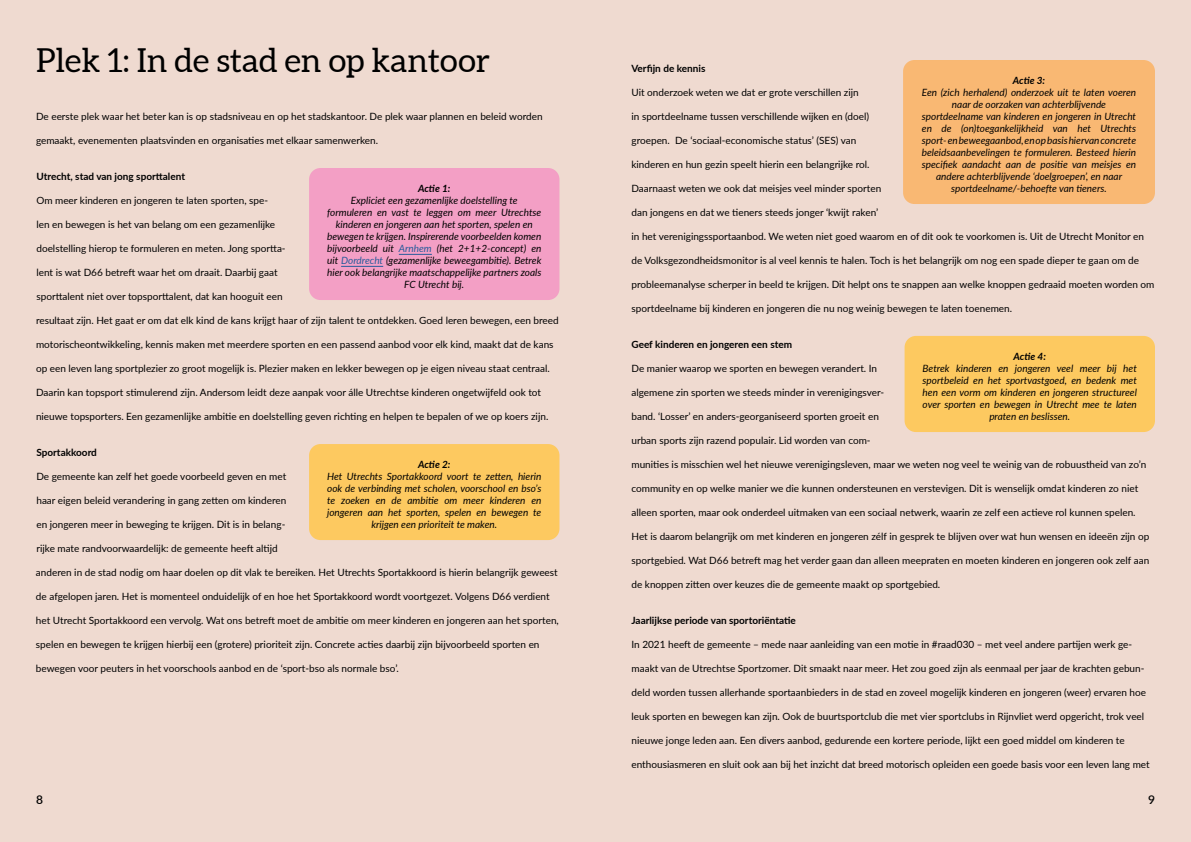
<style>
.page{position:relative;width:1191px;height:842px;background:#fff}
.page>*{position:absolute;margin:0;border:0;box-sizing:border-box;transform-origin:0 0}
.t1{font:33px "Aleo";color:#000}
.t2{font:600 12px "Lato";color:#000}
.t3{font:10px "Lato";color:#000}
.t4{font:italic 10px/12px "Lato";color:#000;text-align:center}
.t5{font:700 10px "Lato";color:#000}
.t6{font:italic 700 10px "Lato";letter-spacing:-.01em;color:#000}
.s1{color:#275b9b}
</style>
<div class="page">
<div style="left:581px;top:0;width:610px;height:842px;background:#efdad0"></div>
<div style="left:0;top:0;width:609px;height:842px;background:#efdad0"></div>
<div style="left:309px;top:168px;width:250px;height:132px;background:#f39fc5;border-radius:11px"></div>
<hr style="left:399px;top:254px;width:33px;height:1px;background:#275b9b">
<hr style="left:341px;top:266px;width:42px;height:1px;background:#275b9b">
<div style="left:309px;top:444px;width:250px;height:96px;background:#fdc960;border-radius:11px"></div>
<div style="left:903px;top:60px;width:252px;height:144px;background:#f9b873;border-radius:11px"></div>
<div style="left:904px;top:336px;width:251px;height:96px;background:#fdc960;border-radius:11px"></div>
<h1 class="t1" style="left:36px;top:41px;width:455px">Plek 1: In de stad en op kantoor</h1>
<p class="t3" style="left:36px;top:109px;width:508px">De eerste plek waar het beter kan is op stadsniveau en op het stadskantoor. De plek waar plannen en beleid worden</p>
<p class="t3" style="left:36px;top:133px;width:343px">gemaakt, evenementen plaatsvinden en organisaties met elkaar samenwerken.</p>
<p class="t5" style="left:36px;top:169px;width:150px">Utrecht, stad van jong sporttalent</p>
<p class="t3" style="left:36px;top:193px;width:233px">Om meer kinderen en jongeren te laten sporten, spe-</p>
<p class="t3" style="left:36px;top:217px;width:240px">len en bewegen is het van belang om een gezamenlijke</p>
<p class="t3" style="left:36px;top:241px;width:251px">doelstelling hierop te formuleren en meten. Jong sportta-</p>
<p class="t3" style="left:36px;top:265px;width:243px">lent is wat D66 betreft waar het om draait. Daarbij gaat</p>
<p class="t3" style="left:36px;top:289px;width:248px">sporttalent niet over topsporttalent, dat kan hooguit een</p>
<p class="t6" style="left:418px;top:181px;width:34px">Actie 1:</p>
<p class="t4" style="left:327px;top:194px;width:216px">Expliciet een gezamenlijke doelstelling te formuleren en vast te leggen om meer Utrechtse kinderen en jongeren aan het sporten, spelen en bewegen te krijgen. Inspirerende voorbeelden komen bijvoorbeeld uit <span class="s1">Arnhem</span> (het 2+1+2-concept) en uit <span class="s1">Dordrecht</span> (gezamenlijke beweegambitie). Betrek hier ook belangrijke maatschappelijke partners zoals FC Utrecht bij.</p>
<p class="t3" style="left:36px;top:313px;width:524px">resultaat zijn. Het gaat er om dat elk kind de kans krijgt haar of zijn talent te ontdekken. Goed leren bewegen, een breed</p>
<p class="t3" style="left:36px;top:337px;width:519px">motorischeontwikkeling, kennis maken met meerdere sporten en een passend aanbod voor elk kind, maakt dat de kans</p>
<p class="t3" style="left:36px;top:361px;width:515px">op een leven lang sportplezier zo groot mogelijk is. Plezier maken en lekker bewegen op je eigen niveau staat centraal.</p>
<p class="t3" style="left:36px;top:385px;width:506px">Daarin kan topsport stimulerend zijn. Andersom leidt deze aanpak voor álle Utrechtse kinderen ongetwijfeld ook tot</p>
<p class="t3" style="left:36px;top:409px;width:514px">nieuwe topsporters. Een gezamenlijke ambitie en doelstelling geven richting en helpen te bepalen of we op koers zijn.</p>
<p class="t5" style="left:36px;top:445px;width:62px">Sportakkoord</p>
<p class="t3" style="left:36px;top:469px;width:251px">De gemeente kan zelf het goede voorbeeld geven en met</p>
<p class="t3" style="left:36px;top:493px;width:251px">haar eigen beleid verandering in gang zetten om kinderen</p>
<p class="t3" style="left:36px;top:517px;width:250px">en jongeren meer in beweging te krijgen. Dit is in belang-</p>
<p class="t3" style="left:36px;top:541px;width:243px">rijke mate randvoorwaardelijk: de gemeente heeft altijd</p>
<p class="t3" style="left:36px;top:565px;width:523px">anderen in de stad nodig om haar doelen op dit vlak te bereiken. Het Utrechts Sportakkoord is hierin belangrijk geweest</p>
<p class="t3" style="left:36px;top:589px;width:515px">de afgelopen jaren. Het is momenteel onduidelijk of en hoe het Sportakkoord wordt voortgezet. Volgens D66 verdient</p>
<p class="t3" style="left:36px;top:613px;width:524px">het Utrecht Sportakkoord een vervolg. Wat ons betreft moet de ambitie om meer kinderen en jongeren aan het sporten,</p>
<p class="t3" style="left:36px;top:637px;width:505px">spelen en bewegen te krijgen hierbij een (grotere) prioriteit zijn. Concrete acties daarbij zijn bijvoorbeeld sporten en</p>
<p class="t3" style="left:36px;top:661px;width:364px">bewegen voor peuters in het voorschools aanbod en de ‘sport-bso als normale bso’.</p>
<p class="t6" style="left:418px;top:457px;width:34px">Actie 2:</p>
<p class="t4" style="left:327px;top:470px;width:216px">Het Utrechts Sportakkoord voort te zetten, hierin ook de verbinding met scholen, voorschool en bso’s te zoeken en de ambitie om meer kinderen en jongeren aan het sporten, spelen en bewegen te krijgen een prioriteit te maken.</p>
<p class="t5" style="left:631px;top:61px;width:75px">Verfijn de kennis</p>
<p class="t3" style="left:631px;top:85px;width:229px">Uit onderzoek weten we dat er grote verschillen zijn</p>
<p class="t3" style="left:631px;top:109px;width:239px">in sportdeelname tussen verschillende wijken en (doel)</p>
<p class="t3" style="left:631px;top:133px;width:226px">groepen. De ‘sociaal-economische status’ (SES) van</p>
<p class="t3" style="left:631px;top:157px;width:239px">kinderen en hun gezin speelt hierin een belangrijke rol.</p>
<p class="t3" style="left:631px;top:181px;width:251px">Daarnaast weten we ook dat meisjes veel minder sporten</p>
<p class="t3" style="left:631px;top:205px;width:248px">dan jongens en dat we tieners steeds jonger ‘kwijt raken’</p>
<p class="t6" style="left:1012px;top:73px;width:34px">Actie 3:</p>
<p class="t4" style="left:922px;top:86px;width:216px">Een (zich herhalend) onderzoek uit te laten voeren naar de oorzaken van achterblijvende sportdeelname van kinderen en jongeren in Utrecht en de (on)toegankelijkheid van het Utrechts sport- en beweegaanbod, en op basis hiervan concrete beleidsaanbevelingen te formuleren. Besteed hierin specifiek aandacht aan de positie van meisjes en andere achterblijvende ‘doelgroepen’, en naar sportdeelname/-behoefte van tieners.</p>
<p class="t3" style="left:631px;top:229px;width:514px">in het verenigingssportaanbod. We weten niet goed waarom en of dit ook te voorkomen is. Uit de Utrecht Monitor en</p>
<p class="t3" style="left:631px;top:253px;width:509px">de Volksgezondheidsmonitor is al veel kennis te halen. Toch is het belangrijk om nog een spade dieper te gaan om de</p>
<p class="t3" style="left:631px;top:277px;width:524px">probleemanalyse scherper in beeld te krijgen. Dit helpt ons te snappen aan welke knoppen gedraaid moeten worden om</p>
<p class="t3" style="left:631px;top:301px;width:382px">sportdeelname bij kinderen en jongeren die nu nog weinig bewegen te laten toenemen.</p>
<p class="t5" style="left:631px;top:337px;width:162px">Geef kinderen en jongeren een stem</p>
<p class="t3" style="left:631px;top:361px;width:247px">De manier waarop we sporten en bewegen verandert. In</p>
<p class="t3" style="left:631px;top:385px;width:254px">algemene zin sporten we steeds minder in verenigingsver-</p>
<p class="t3" style="left:631px;top:409px;width:249px">band. ‘Losser’ en anders-georganiseerd sporten groeit en</p>
<p class="t3" style="left:631px;top:433px;width:241px">urban sports zijn razend populair. Lid worden van com-</p>
<p class="t6" style="left:1013px;top:349px;width:34px">Actie 4:</p>
<p class="t4" style="left:922px;top:362px;width:216px">Betrek kinderen en jongeren veel meer bij het sportbeleid en het sportvastgoed, en bedenk met hen een vorm om kinderen en jongeren structureel over sporten en bewegen in Utrecht mee te laten praten en beslissen.</p>
<p class="t3" style="left:631px;top:457px;width:516px">munities is misschien wel het nieuwe verenigingsleven, maar we weten nog veel te weinig van de robuustheid van zo’n</p>
<p class="t3" style="left:631px;top:481px;width:508px">community en op welke manier we die kunnen ondersteunen en verstevigen. Dit is wenselijk omdat kinderen zo niet</p>
<p class="t3" style="left:631px;top:505px;width:505px">alleen sporten, maar ook onderdeel uitmaken van een sociaal netwerk, waarin ze zelf een actieve rol kunnen spelen.</p>
<p class="t3" style="left:631px;top:529px;width:519px">Het is daarom belangrijk om met kinderen en jongeren zélf in gesprek te blijven over wat hun wensen en ideeën zijn op</p>
<p class="t3" style="left:631px;top:553px;width:519px">sportgebied. Wat D66 betreft mag het verder gaan dan alleen meepraten en moeten kinderen en jongeren ook zelf aan</p>
<p class="t3" style="left:631px;top:577px;width:310px">de knoppen zitten over keuzes die de gemeente maakt op sportgebied.</p>
<p class="t5" style="left:631px;top:613px;width:166px">Jaarlijkse periode van sportoriëntatie</p>
<p class="t3" style="left:631px;top:637px;width:502px">In 2021 heeft de gemeente – mede naar aanleiding van een motie in #raad030 – met veel andere partijen werk ge-</p>
<p class="t3" style="left:631px;top:661px;width:514px">maakt van de Utrechtse Sportzomer. Dit smaakt naar meer. Het zou goed zijn als eenmaal per jaar de krachten gebun-</p>
<p class="t3" style="left:631px;top:685px;width:516px">deld worden tussen allerhande sportaanbieders in de stad en zoveel mogelijk kinderen en jongeren (weer) ervaren hoe</p>
<p class="t3" style="left:631px;top:709px;width:514px">leuk sporten en bewegen kan zijn. Ook de buurtsportclub die met vier sportclubs in Rijnvliet werd opgericht, trok veel</p>
<p class="t3" style="left:631px;top:733px;width:495px">nieuwe jonge leden aan. Een divers aanbod, gedurende een kortere periode, lijkt een goed middel om kinderen te</p>
<p class="t3" style="left:631px;top:757px;width:520px">enthousiasmeren en sluit ook aan bij het inzicht dat breed motorisch opleiden een goede basis voor een leven lang met</p>
<p class="t2" style="left:36px;top:791px;width:8px">8</p>
<p class="t2" style="left:1148px;top:791px;width:8px">9</p>
</div>
